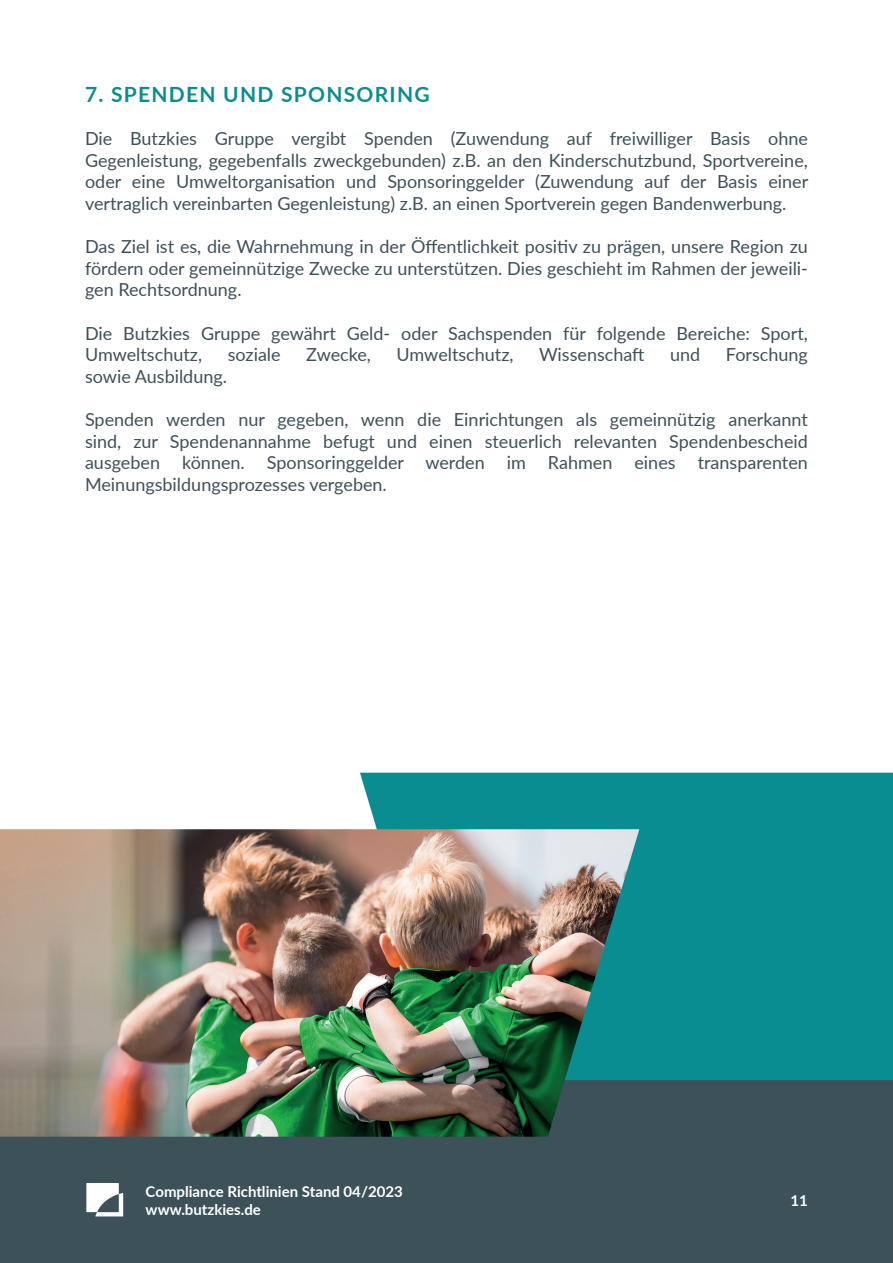
<style>
.page{position:relative;width:893px;height:1263px;background:#fff}
.page>*{position:absolute;margin:0;border:0;box-sizing:border-box;transform-origin:0 0}
.t1{font:700 21px "Lato";letter-spacing:.06em;color:#0a8d91}
.t2{font:18px/21.6px "Lato";color:#3d5159;text-align:justify}
.t3{font:700 15px/18px "Lato";color:#fff}
</style>
<div class="page">
<div style="left:0;top:1080px;width:893px;height:183px;background:#3d5159"></div>
<div style="left:360px;top:773px;width:533px;height:307px;background:#0a8d91"></div>
<svg style="left:86px;top:1183px;width:37px;height:33px"></svg>
<img style="left:0;top:829px;width:639px;height:308px">
<p class="t1" style="left:85px;top:79px;width:346px">7. SPENDEN UND SPONSORING</p>
<p class="t2" style="left:85px;top:127px;width:725px">Die Butzkies Gruppe vergibt Spenden (Zuwendung auf freiwilliger Basis ohne Gegenleistung, gegebenfalls zweckgebunden) z.B. an den Kinderschutzbund, Sportvereine, oder eine Umweltorganisation und Sponsoringgelder (Zuwendung auf der Basis einer vertraglich vereinbarten Gegenleistung) z.B. an einen Sportverein gegen Bandenwerbung.</p>
<p class="t2" style="left:85px;top:235px;width:724px">Das Ziel ist es, die Wahrnehmung in der Öffentlichkeit positiv zu prägen, unsere Region zu fördern oder gemeinnützige Zwecke zu unterstützen. Dies geschieht im Rahmen der jeweili&shy;gen Rechtsordnung.</p>
<p class="t2" style="left:85px;top:321px;width:724px">Die Butzkies Gruppe gewährt Geld- oder Sachspenden für folgende Bereiche: Sport,<br>Umweltschutz,</p>
<p class="t2" style="left:228px;top:343px;width:54px">soziale</p>
<p class="t2" style="left:306px;top:343px;width:66px">Zwecke,</p>
<p class="t2" style="left:397px;top:343px;width:119px">Umweltschutz,</p>
<p class="t2" style="left:539px;top:343px;width:107px">Wissenschaft</p>
<p class="t2" style="left:670px;top:343px;width:32px">und</p>
<p class="t2" style="left:726px;top:343px;width:83px">Forschung</p>
<p class="t2" style="left:85px;top:365px;width:144px">sowie Ausbildung.</p>
<p class="t2" style="left:85px;top:408px;width:724px">Spenden werden nur gegeben, wenn die Einrichtungen als gemeinnützig anerkannt sind, zur Spendenannahme befugt und einen steuerlich relevanten Spendenbescheid ausgeben können. Sponsoringgelder werden im Rahmen eines transparenten Meinungsbildungsprozesses vergeben.</p>
<p class="t3" style="left:146px;top:1182px;width:259px">Compliance Richtlinien Stand 04/2023 www.butzkies.de</p>
<p class="t3" style="left:790px;top:1191px;width:19px">11</p>
</div>
